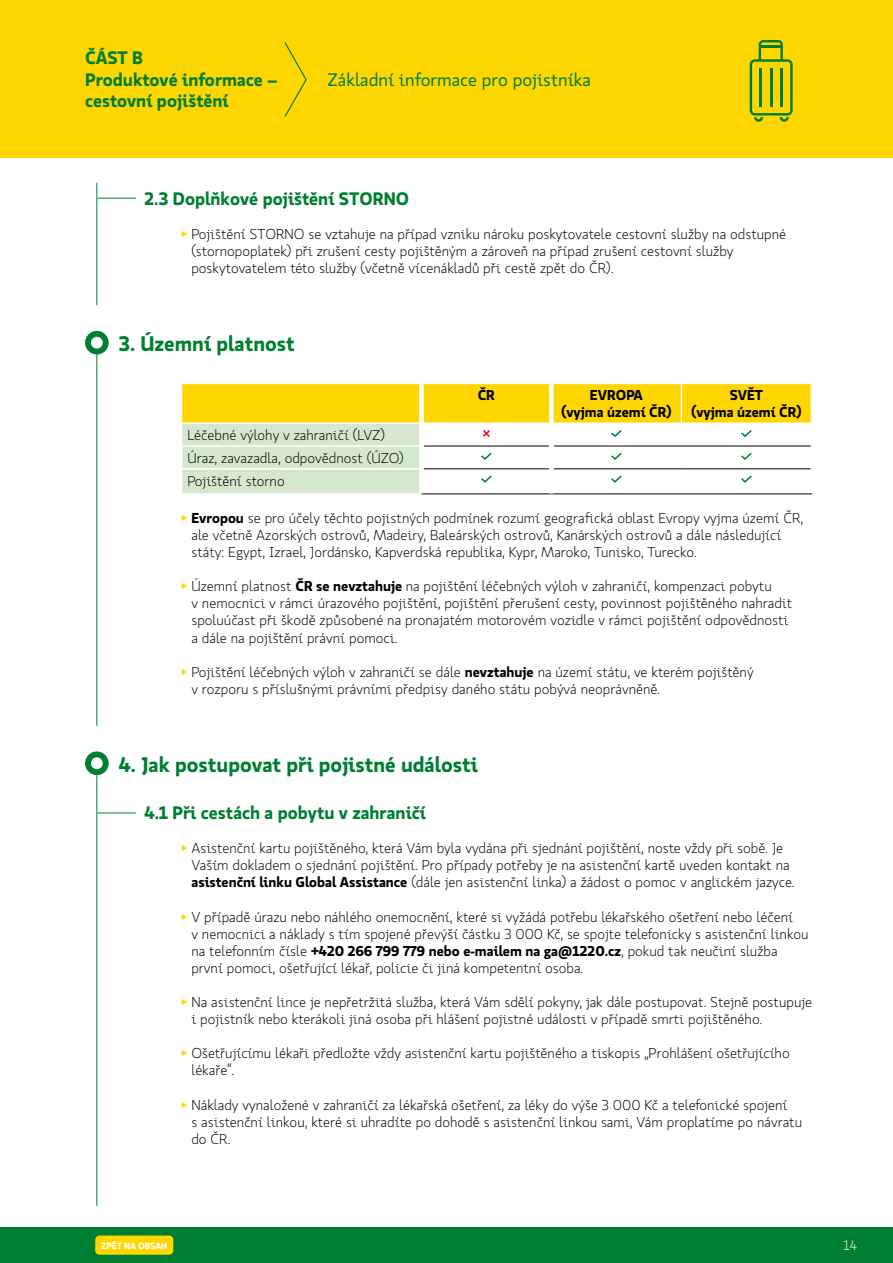
<style>
.page{position:relative;width:893px;height:1263px;background:#fff}
.page>*{position:absolute;margin:0;border:0;box-sizing:border-box;transform-origin:0 0}
.t1{font:700 21px "Koop Pro";color:#007e31}
.t2{font:700 18px/21.6px "Koop Pro";color:#007e31}
.t3{font:18px "Koop Pro";color:#007e31}
.t4{font:300 14.25px/17.1px "Koop Pro";color:#000}
.t5{font:700 14.25px/17.1px "Koop Pro";color:#000;text-align:center}
.t6{font:300 13.5px "Koop Pro";color:#fff}
.t7{font:700 9px "Koop Pro";color:#fff}
.s1{color:#ffd600}
.s2{font-weight:700}
</style>
<div class="page">
<div style="left:85px;top:331px;width:24px;height:23px;background:#007e31;border-radius:50%"></div>
<div style="left:91px;top:337px;width:12px;height:12px;background:#fff;border-radius:50%"></div>
<svg style="left:181px;top:383px;width:631px;height:111px"></svg>
<div style="left:85px;top:751px;width:24px;height:24px;background:#007e31;border-radius:50%"></div>
<div style="left:91px;top:757px;width:12px;height:12px;background:#fff;border-radius:50%"></div>
<hr style="left:96px;top:772px;width:1px;height:434px;background:#007e31">
<hr style="left:97px;top:198px;width:39px;height:1px;background:#007e31">
<hr style="left:97px;top:812px;width:39px;height:1px;background:#007e31">
<hr style="left:96px;top:183px;width:1px;height:122px;background:#007e31">
<hr style="left:96px;top:351px;width:1px;height:375px;background:#007e31">
<div style="left:0;top:1227px;width:893px;height:36px;background:#007e31"></div>
<div style="left:0;top:0;width:893px;height:157px;background:#ffd600"></div>
<svg style="left:284px;top:42px;width:23px;height:75px"></svg>
<svg style="left:750px;top:40px;width:43px;height:82px"></svg>
<div style="left:95px;top:1235px;width:78px;height:20px;background:#ffd600;border-radius:4px"></div>
<p class="t2" style="left:85px;top:46px;width:194px">ČÁST B<br>Produktové informace – cestovní pojištění</p>
<p class="t3" style="left:328px;top:67px;width:265px">Základní informace pro pojistníka</p>
<p class="t2" style="left:145px;top:187px;width:266px">2.3 Doplňkové pojištění STORNO</p>
<p class="t4" style="left:191px;top:225px;width:596px;text-indent:-11px"><span class="s1">▶</span> Pojištění STORNO se vztahuje na případ vzniku nároku poskytovatele cestovní služby na odstupné (stornopoplatek) při zrušení cesty pojištěným a zároveň na případ zrušení cestovní služby poskytovatelem této služby (včetně vícenákladů při cestě zpět do ČR).</p>
<h1 class="t1" style="left:119px;top:329px;width:177px">3. Územní platnost</h1>
<p class="t5" style="left:478px;top:386px;width:19px">ČR</p>
<p class="t5" style="left:561px;top:386px;width:112px">EVROPA<br>(vyjma území ČR)</p>
<p class="t5" style="left:691px;top:386px;width:112px">SVĚT<br>(vyjma území ČR)</p>
<p class="t4" style="left:187px;top:423px;width:218px;line-height:22.8px">Léčebné výlohy v zahraničí (LVZ)<br>Úraz, zavazadla, odpovědnost (ÚZO)<br>Pojištění storno</p>
<p class="t4" style="left:191px;top:509px;width:613px;text-indent:-11px"><span class="s1">▶</span> <span class="s2">Evropou</span> se pro účely těchto pojistných podmínek rozumí geografická oblast Evropy vyjma území ČR, ale včetně Azorských ostrovů, Madeiry, Baleárských ostrovů, Kanárských ostrovů a dále následující státy: Egypt, Izrael, Jordánsko, Kapverdská republika, Kypr, Maroko, Tunisko, Turecko.</p>
<p class="t4" style="left:191px;top:577px;width:602px;text-indent:-11px"><span class="s1">▶</span> Územní platnost <span class="s2">ČR se nevztahuje</span> na pojištění léčebných výloh v zahraničí, kompenzaci pobytu<br>v nemocnici v rámci úrazového pojištění, pojištění přerušení cesty, povinnost pojištěného nahradit spoluúčast při škodě způsobené na pronajatém motorovém vozidle v rámci pojištění odpovědnosti a dále na pojištění právní pomoci.</p>
<p class="t4" style="left:191px;top:663px;width:564px;text-indent:-11px"><span class="s1">▶</span> Pojištění léčebných výloh v zahraničí se dále <span class="s2">nevztahuje</span> na území státu, ve kterém pojištěný v rozporu s příslušnými právními předpisy daného státu pobývá neoprávněně.</p>
<h1 class="t1" style="left:119px;top:750px;width:361px">4. Jak postupovat při pojistné události</h1>
<p class="t2" style="left:145px;top:801px;width:283px">4.1 Při cestách a pobytu v zahraničí</p>
<p class="t4" style="left:191px;top:839px;width:605px;text-indent:-11px"><span class="s1">▶</span> Asistenční kartu pojištěného, která Vám byla vydána při sjednání pojištění, noste vždy při sobě. Je<br>Vaším dokladem o sjednání pojištění. Pro případy potřeby je na asistenční kartě uveden kontakt na <span class="s2">asistenční linku Global Assistance</span> (dále jen asistenční linka) a žádost o pomoc v anglickém jazyce.</p>
<p class="t4" style="left:191px;top:908px;width:619px;text-indent:-11px"><span class="s1">▶</span> V případě úrazu nebo náhlého onemocnění, které si vyžádá potřebu lékařského ošetření nebo léčení<br>v nemocnici a náklady s tím spojené převýší částku 3 000 Kč, se spojte telefonicky s asistenční linkou na telefonním čísle <span class="s2">+420 266 799 779 nebo e-mailem na ga@1220.cz</span>, pokud tak neučiní služba první pomoci, ošetřující lékař, policie či jiná kompetentní osoba.</p>
<p class="t4" style="left:191px;top:993px;width:622px;text-indent:-11px"><span class="s1">▶</span> Na asistenční lince je nepřetržitá služba, která Vám sdělí pokyny, jak dále postupovat. Stejně postupuje i pojistník nebo kterákoli jiná osoba při hlášení pojistné události v případě smrti pojištěného.</p>
<p class="t4" style="left:191px;top:1044px;width:600px;text-indent:-11px"><span class="s1">▶</span> Ošetřujícímu lékaři předložte vždy asistenční kartu pojištěného a tiskopis „Prohlášení ošetřujícího lékaře“.</p>
<p class="t4" style="left:191px;top:1096px;width:612px;text-indent:-11px"><span class="s1">▶</span> Náklady vynaložené v zahraničí za lékařská ošetření, za léky do výše 3 000 Kč a telefonické spojení<br>s asistenční linkou, které si uhradíte po dohodě s asistenční linkou sami, Vám proplatíme po návratu do ČR.</p>
<p class="t7" style="left:101px;top:1239px;width:67px">ZPĚT NA OBSAH</p>
<p class="t6" style="left:843px;top:1236px;width:16px">14</p>
</div>
